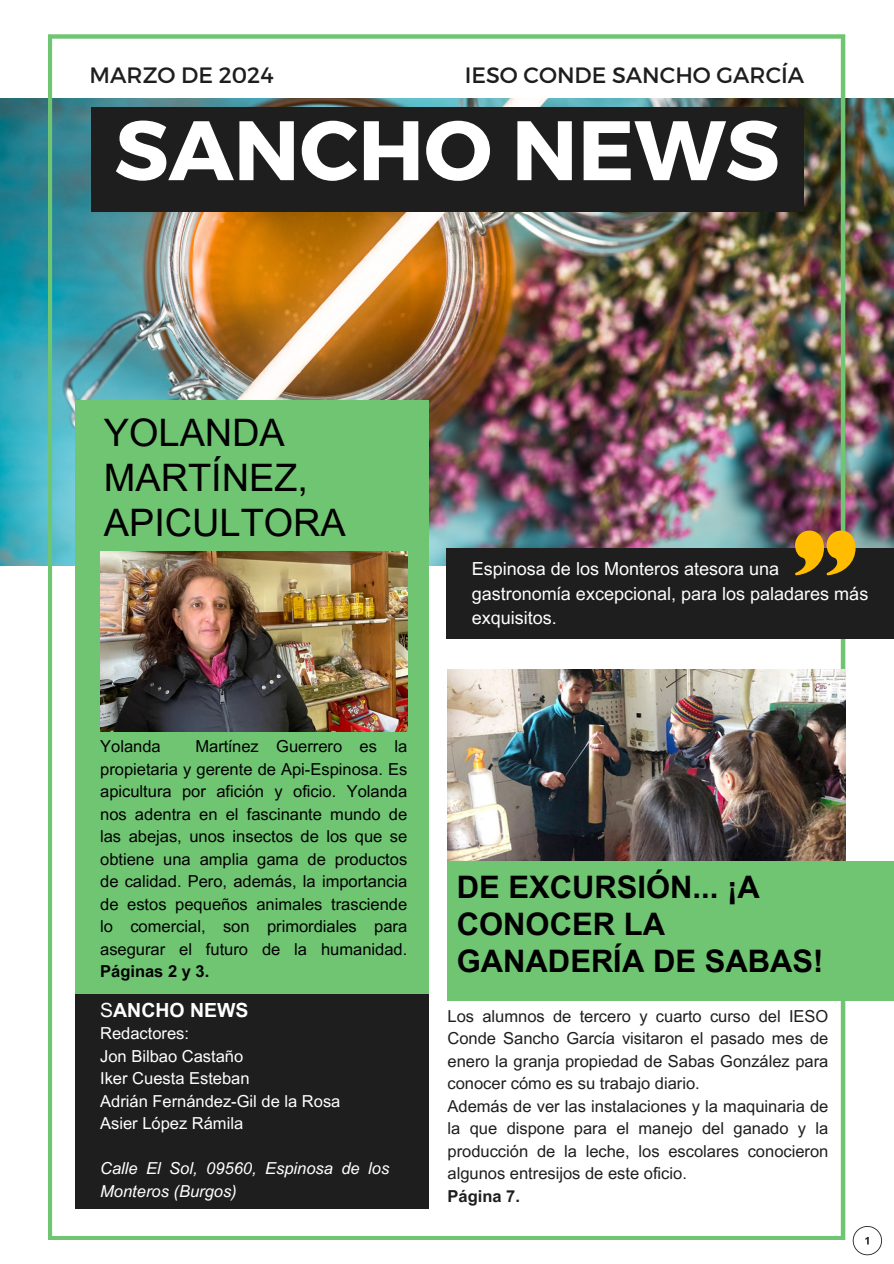
<style>
.page{position:relative;width:894px;height:1264px;background:#fff}
.page>*{position:absolute;margin:0;border:0;box-sizing:border-box;transform-origin:0 0}
.t1{font:700 84.15px "Montserrat";color:#fff}
.t2{font:37.8px/45px "Arial MT Pro";color:#000}
.t3{font:700 31.05px/37.2px "Arial MT Pro";color:#000}
.t4{font:22.2px "Montserrat";color:#1e1e1e}
.t5{font:700 19.5px "Arial MT Pro";color:#fff}
.t6{font:18px/24.8px "Arial MT Pro";color:#fff}
.t7{font:16.5px/22.5px "Arial MT Pro";color:#000;text-align:justify}
.t8{font:16.5px/22.5px "Arial MT Pro";color:#1e1e1e;text-align:justify}
.t9{font:16.5px "Arial MT Pro";color:#fff}
.t10{font:italic 16.5px/22.5px "Arial MT Pro";color:#fff}
.t11{font:700 16.5px "Arial MT Pro";color:#1e1e1e}
.s1{font-weight:700}
.s2{font-weight:400}
</style>
<div class="page">
<img style="left:0;top:99px;width:893px;height:467px">
<img style="left:48px;top:34px;width:797px;height:1206px">
<div style="left:75px;top:400px;width:353px;height:772px;background:#70c573"></div>
<div style="left:446px;top:861px;width:447px;height:139px;background:#70c573"></div>
<div style="left:446px;top:548px;width:447px;height:91px;background:#1e1e1e"></div>
<div style="left:75px;top:994px;width:353px;height:214px;background:#1e1e1e"></div>
<div style="left:91px;top:107px;width:712px;height:105px;background:#1e1e1e"></div>
<svg style="left:794px;top:530px;width:61px;height:45px"></svg>
<img style="left:447px;top:669px;width:397px;height:191px">
<svg style="left:852px;top:1226px;width:29px;height:29px"></svg>
<img style="left:100px;top:552px;width:307px;height:180px">
<h2 class="t4" style="left:90px;top:61px;width:185px">MARZO DE 2024</h2>
<p class="t4" style="left:464px;top:61px;width:341px">IESO CONDE SANCHO GARCÍA</p>
<h1 class="t1" style="left:114px;top:95px;width:666px">SANCHO NEWS</h1>
<p class="t2" style="left:104px;top:415px;width:243px">YOLANDA<br>MARTÍNEZ,<br>APICULTORA</p>
<p class="t6" style="left:471px;top:558px;width:398px">Espinosa de los Monteros atesora una gastronomía excepcional, para los paladares más exquisitos.</p>
<p class="t7" style="left:100px;top:737px;width:308px;text-indent:95px">Martínez Guerrero es la propietaria y gerente de Api-Espinosa. Es apicultura por afición y oficio. Yolanda nos adentra en el fascinante mundo de las abejas, unos insectos de los que se obtiene una amplia gama de productos de calidad. Pero, además, la importancia de estos pequeños animales trasciende lo comercial, son primordiales para asegurar el futuro de la humanidad.<br><span class="s1">Páginas 2 y 3.</span></p>
<p class="t7" style="left:100px;top:737px;width:62px">Yolanda</p>
<p class="t5" style="left:100px;top:1002px;width:150px"><span class="s2">S</span>ANCHO NEWS</p>
<p class="t9" style="left:100px;top:1027px;width:90px">Redactores:</p>
<h3 class="t9" style="left:100px;top:1049px;width:144px">Jon Bilbao Castaño</h3>
<p class="t9" style="left:100px;top:1072px;width:151px">Iker Cuesta Esteban</p>
<p class="t9" style="left:100px;top:1094px;width:242px">Adrián Fernández-Gil de la Rosa</p>
<p class="t9" style="left:100px;top:1117px;width:144px">Asier López Rámila</p>
<p class="t10" style="left:100px;top:1159px;width:290px">Calle El Sol, 09560, Espinosa de los<br>Monteros (Burgos)</p>
<p class="t3" style="left:456px;top:872px;width:368px">DE EXCURSIÓN... ¡A<br>CONOCER LA<br>GANADERÍA DE SABAS!</p>
<p class="t8" style="left:447px;top:1006px;width:382px">Los alumnos de tercero y cuarto curso del IESO Conde Sancho García visitaron el pasado mes de enero la granja propiedad de Sabas González para conocer cómo es su trabajo diario.</p>
<p class="t8" style="left:447px;top:1096px;width:382px">Además de ver las instalaciones y la maquinaria de la que dispone para el manejo del ganado y la producción de la leche, los escolares conocieron algunos entresijos de este oficio.</p>
<p class="t11" style="left:447px;top:1189px;width:74px">Página 7.</p>
</div>
